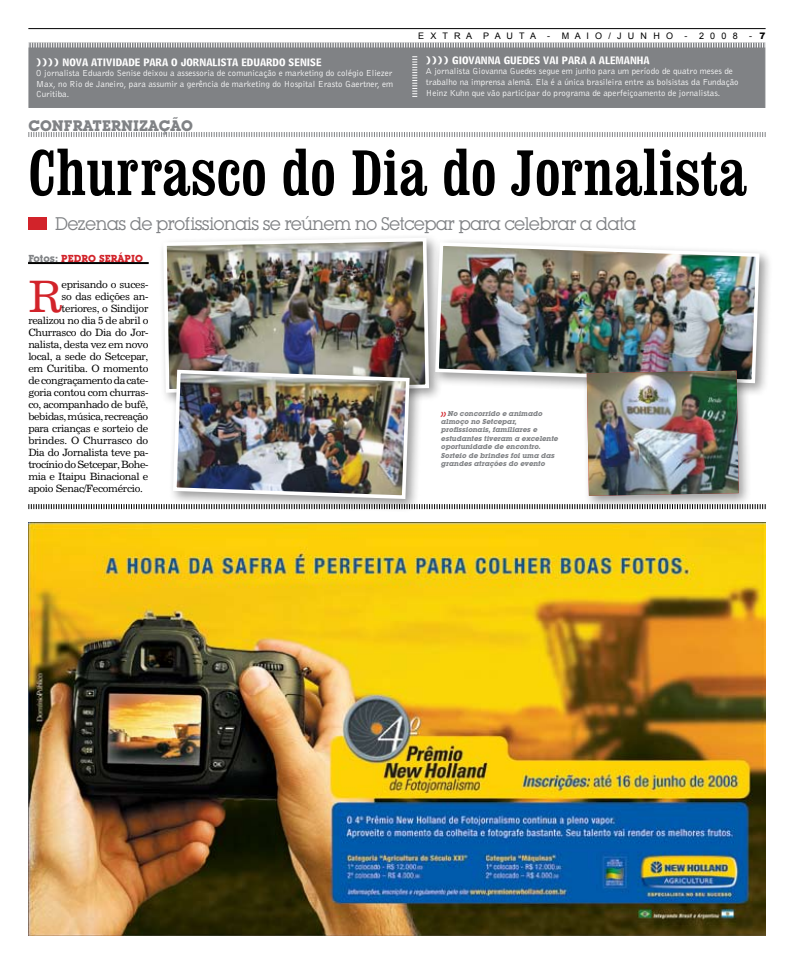
<style>
.page{position:relative;width:794px;height:964px;background:#fff}
.page>*{position:absolute;margin:0;border:0;box-sizing:border-box;transform-origin:0 0}
.t1{font:condensed 66px "Clarendon BT";color:#000}
.t2{font:43.1px "News 702 BT";color:#d2232a}
.t3{font:18px "Lubalin Graph IT Cby BT";letter-spacing:-.05em;color:#808285}
.t4{font:700 15px "Lubalin Graph IT Cby BT";color:#808285}
.t5{font:10px "News 702 BT";letter-spacing:-.03em;color:#000}
.t6{font:700 10px "Lubalin Graph IT Cby BT";color:#d2232a}
.t7{font:9px/10.8px "Bell Gothic BT";color:#fff;text-align:justify}
.t8{font:9px "Bell Centennial BT Bold Listing";color:#fff}
.t9{font:9px "Arial";color:#000}
.t10{font:italic 700 7px/8.4px "Lubalin Graph IT Cby BT";color:#808285}
.s1{font-weight:900}
.s2{color:#808285}
.s3{font-size:6px;color:#d2232a}
</style>
<div class="page">
<hr style="left:28px;top:28px;width:737px;height:1px;background:#000">
<div style="left:28px;top:43px;width:737px;height:65px;background:#808285"></div>
<svg style="left:28px;top:42px;width:738px;height:6px"></svg>
<svg style="left:412px;top:56px;width:5px;height:41px"></svg>
<svg style="left:28px;top:132px;width:738px;height:5px"></svg>
<div style="left:28px;top:217px;width:18px;height:13px;background:#d2232a"></div>
<img style="left:28px;top:523px;width:737px;height:413px">
<svg style="left:28px;top:262px;width:121px;height:2px"></svg>
<img style="left:162px;top:237px;width:267px;height:157px">
<div style="left:429px;top:236px;width:349px;height:165px;background:#000;opacity:.4"></div>
<img style="left:433px;top:240px;width:328px;height:145px">
<div style="left:167px;top:364px;width:261px;height:153px;background:#000;opacity:.4"></div>
<img style="left:171px;top:368px;width:240px;height:133px">
<svg style="left:28px;top:503px;width:738px;height:7px"></svg>
<div style="left:581px;top:365px;width:175px;height:149px;background:#000;opacity:.4"></div>
<img style="left:587px;top:371px;width:151px;height:125px">
<p class="t8" style="left:36px;top:56px;width:287px">)))) NOVA ATIVIDADE PARA O JORNALISTA EDUARDO SENISE</p>
<p class="t7" style="left:36px;top:67px;width:358px">O jornalista Eduardo Senise deixou a assessoria de comunicação e marketing do colégio Eliezer Max, no Rio de Janeiro, para assumir a gerência de marketing do Hospital Erasto Gaertner, em Curitiba.</p>
<p class="t9" style="left:418px;top:30px;width:133px">E X T R A P A U T A -</p>
<p class="t9" style="left:561px;top:30px;width:113px">M A I O / J U N H O</p>
<p class="t9" style="left:684px;top:30px;width:55px">- 2 0 0 8</p>
<p class="t9" style="left:749px;top:30px;width:18px">- <span class="s1">7</span></p>
<p class="t8" style="left:426px;top:54px;width:225px">)))) GIOVANNA GUEDES VAI PARA A ALEMANHA</p>
<p class="t7" style="left:426px;top:66px;width:314px;text-align:left">A jornalista Giovanna Guedes segue em junho para um período de quatro meses de trabalho na imprensa alemã. Ela é a única brasileira entre as bolsistas da Fundação<br>Heinz Kuhn que vão participar do programa de aperfeiçoamento de jornalistas.</p>
<h3 class="t4" style="left:28px;top:117px;width:166px">CONFRATERNIZAÇÃO</h3>
<h1 class="t1" style="left:28px;top:132px;width:720px">Churrasco do Dia do Jornalista</h1>
<h3 class="t3" style="left:55px;top:212px;width:583px">Dezenas de profissionais se reúnem no Setcepar para celebrar a data</h3>
<p class="t6" style="left:28px;top:252px;width:116px"><span class="s2">FOTOS:</span> PEDRO SERÁPIO</p>
<h2 class="t2" style="left:28px;top:270px;width:36px">R</h2>
<p class="t5" style="left:62px;top:278px;width:88px">eprisando o suces-</p>
<p class="t5" style="left:62px;top:290px;width:88px">so das edições an-</p>
<p class="t5" style="left:62px;top:302px;width:88px">teriores, o Sindijor</p>
<p class="t5" style="left:28px;top:314px;width:122px">realizou no dia 5 de abril o</p>
<p class="t5" style="left:28px;top:326px;width:122px">Churrasco do Dia do Jor-</p>
<p class="t5" style="left:28px;top:338px;width:122px">nalista, desta vez em novo</p>
<p class="t5" style="left:28px;top:350px;width:121px">local, a sede do Setcepar,</p>
<p class="t5" style="left:28px;top:362px;width:122px">em Curitiba. O momento</p>
<p class="t5" style="left:28px;top:374px;width:121px">de congraçamento da cate-</p>
<p class="t5" style="left:28px;top:386px;width:121px">goria contou com churras-</p>
<p class="t5" style="left:28px;top:398px;width:121px">co, acompanhado de bufê,</p>
<p class="t5" style="left:28px;top:410px;width:121px">bebidas, música, recreação</p>
<p class="t5" style="left:28px;top:422px;width:121px">para crianças e sorteio de</p>
<p class="t5" style="left:28px;top:434px;width:121px">brindes. O Churrasco do</p>
<p class="t5" style="left:28px;top:446px;width:121px">Dia do Jornalista teve pa-</p>
<p class="t5" style="left:28px;top:458px;width:122px">trocínio do Setcepar, Bohe-</p>
<p class="t5" style="left:28px;top:470px;width:122px">mia e Itaipu Binacional e</p>
<p class="t5" style="left:28px;top:482px;width:116px">apoio Senac/Fecomércio.</p>
<p class="t10" style="left:441px;top:409px;width:120px"><span class="s3">))</span> No concorrido e animado almoço no Setcepar, profissionais, familiares e estudantes tiveram a excelente oportunidade de encontro.<br>Sorteio de brindes foi uma das grandes atrações do evento</p>
</div>
